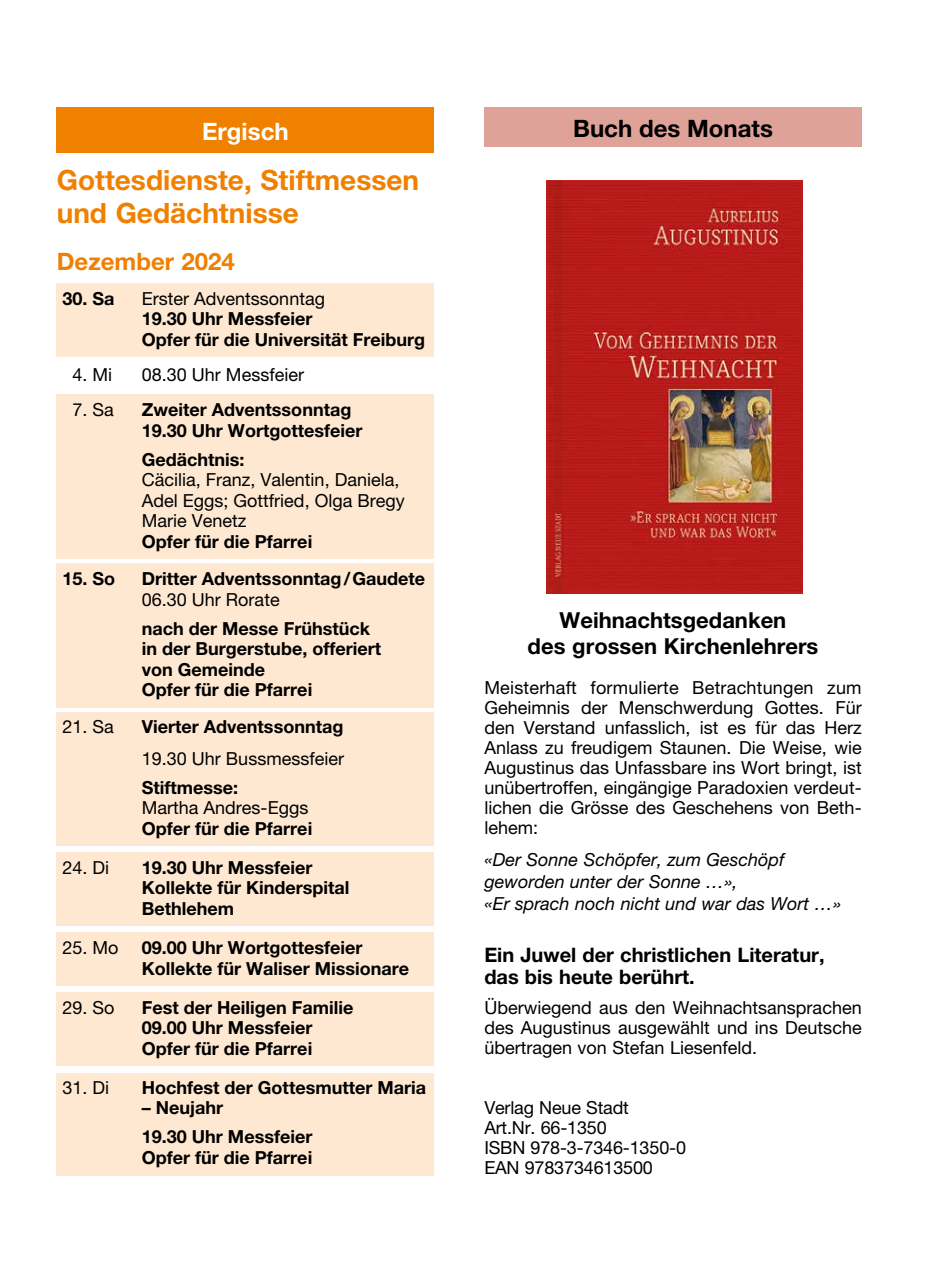
<style>
.page{position:relative;width:942px;height:1276px;background:#fff}
.page>*{position:absolute;margin:0;border:0;box-sizing:border-box;transform-origin:0 0}
.t1{font:700 28px/32.6px "Helvetica Neue LT Pro";color:#f08000}
.t2{font:700 24px "Helvetica Neue LT Pro";color:#000}
.t3{font:700 24px "Helvetica Neue LT Pro";color:#f08000}
.t4{font:700 24px "Helvetica Neue LT Pro";color:#fff}
.t5{font:700 22px/26px "Helvetica Neue LT Pro";color:#000;text-align:center}
.t6{font:700 20px/22px "Helvetica Neue LT Pro";color:#000}
.t7{font:18px/20px "Helvetica Neue LT Pro";color:#000}
.t8{font:700 18px/20.6px "Helvetica Neue LT Pro";color:#000}
.t9{font:italic 18px/22px "Helvetica Neue LT Pro";color:#000}
</style>
<div class="page">
<div style="left:57px;top:283px;width:377px;height:33px;background:#fee8d1"></div>
<div style="left:57px;top:304px;width:377px;height:32px;background:#fee8d1"></div>
<div style="left:57px;top:325px;width:377px;height:32px;background:#fee8d1"></div>
<div style="left:57px;top:395px;width:377px;height:32px;background:#fee8d1"></div>
<div style="left:57px;top:415px;width:377px;height:32px;background:#fee8d1"></div>
<div style="left:57px;top:444px;width:377px;height:33px;background:#fee8d1"></div>
<div style="left:57px;top:465px;width:377px;height:53px;background:#fee8d1"></div>
<div style="left:57px;top:506px;width:377px;height:32px;background:#fee8d1"></div>
<div style="left:57px;top:527px;width:377px;height:32px;background:#fee8d1"></div>
<div style="left:57px;top:564px;width:377px;height:32px;background:#fee8d1"></div>
<div style="left:57px;top:584px;width:377px;height:32px;background:#fee8d1"></div>
<div style="left:57px;top:613px;width:377px;height:74px;background:#fee8d1"></div>
<div style="left:57px;top:675px;width:377px;height:32px;background:#fee8d1"></div>
<div style="left:57px;top:712px;width:377px;height:32px;background:#fee8d1"></div>
<div style="left:57px;top:743px;width:377px;height:32px;background:#fee8d1"></div>
<div style="left:57px;top:772px;width:377px;height:32px;background:#fee8d1"></div>
<div style="left:57px;top:793px;width:377px;height:32px;background:#fee8d1"></div>
<div style="left:57px;top:813px;width:377px;height:32px;background:#fee8d1"></div>
<div style="left:57px;top:852px;width:377px;height:33px;background:#fee8d1"></div>
<div style="left:57px;top:873px;width:377px;height:53px;background:#fee8d1"></div>
<div style="left:57px;top:933px;width:377px;height:32px;background:#fee8d1"></div>
<div style="left:57px;top:953px;width:377px;height:32px;background:#fee8d1"></div>
<div style="left:57px;top:992px;width:377px;height:32px;background:#fee8d1"></div>
<div style="left:57px;top:1013px;width:377px;height:32px;background:#fee8d1"></div>
<div style="left:57px;top:1033px;width:377px;height:32px;background:#fee8d1"></div>
<div style="left:57px;top:1072px;width:377px;height:53px;background:#fee8d1"></div>
<div style="left:57px;top:1122px;width:377px;height:32px;background:#fee8d1"></div>
<div style="left:57px;top:1143px;width:377px;height:32px;background:#fee8d1"></div>
<div style="left:57px;top:108px;width:377px;height:45px;background:#f08000"></div>
<div style="left:484px;top:107px;width:377px;height:40px;background:#dfa298"></div>
<img style="left:546px;top:180px;width:255px;height:413px">
<h2 class="t4" style="left:202px;top:116px;width:88px">Ergisch</h2>
<h1 class="t1" style="left:57px;top:163px;width:364px">Gottesdienste, Stiftmessen und Gedächtnisse</h1>
<h2 class="t3" style="left:57px;top:246px;width:180px">Dezember 2024</h2>
<p class="t8" style="left:62px;top:288px;width:54px">30. Sa</p>
<p class="t7" style="left:142px;top:288px;width:185px">Erster Adventssonntag</p>
<p class="t8" style="left:142px;top:308px;width:284px">19.30 Uhr Messfeier<br>Opfer für die Universität Freiburg</p>
<p class="t7" style="left:72px;top:364px;width:41px">4. Mi</p>
<p class="t7" style="left:142px;top:364px;width:164px">08.30 Uhr Messfeier</p>
<p class="t7" style="left:72px;top:399px;width:43px">7. Sa</p>
<p class="t8" style="left:142px;top:399px;width:222px">Zweiter Adventssonntag<br>19.30 Uhr Wortgottesfeier</p>
<p class="t8" style="left:142px;top:449px;width:104px">Gedächtnis:</p>
<p class="t7" style="left:142px;top:469px;width:264px;line-height:20.6px">Cäcilia, Franz, Valentin, Daniela,<br>Adel Eggs; Gottfried, Olga Bregy<br>Marie Venetz</p>
<p class="t8" style="left:142px;top:531px;width:172px">Opfer für die Pfarrei</p>
<p class="t8" style="left:62px;top:568px;width:54px">15. So</p>
<p class="t8" style="left:142px;top:568px;width:285px">Dritter Adventssonntag/Gaudete</p>
<p class="t7" style="left:142px;top:589px;width:139px">06.30 Uhr Rorate</p>
<p class="t8" style="left:142px;top:617px;width:240px">nach der Messe Frühstück in der Burgerstube, offeriert von Gemeinde<br>Opfer für die Pfarrei</p>
<p class="t7" style="left:62px;top:717px;width:53px">21. Sa</p>
<p class="t8" style="left:142px;top:716px;width:203px">Vierter Adventssonntag</p>
<p class="t7" style="left:142px;top:748px;width:204px">19.30 Uhr Bussmessfeier</p>
<p class="t8" style="left:142px;top:776px;width:98px">Stiftmesse:</p>
<p class="t7" style="left:142px;top:797px;width:168px">Martha Andres-Eggs</p>
<p class="t8" style="left:142px;top:817px;width:172px">Opfer für die Pfarrei</p>
<p class="t7" style="left:62px;top:857px;width:48px">24. Di</p>
<p class="t8" style="left:142px;top:856px;width:209px">19.30 Uhr Messfeier<br>Kollekte für Kinderspital<br>Bethlehem</p>
<p class="t7" style="left:62px;top:937px;width:58px">25. Mo</p>
<p class="t8" style="left:142px;top:937px;width:269px">09.00 Uhr Wortgottesfeier<br>Kollekte für Waliser Missionare</p>
<p class="t7" style="left:62px;top:997px;width:54px">29. So</p>
<p class="t8" style="left:142px;top:996px;width:213px">Fest der Heiligen Familie<br>09.00 Uhr Messfeier<br>Opfer für die Pfarrei</p>
<p class="t7" style="left:62px;top:1077px;width:48px">31. Di</p>
<p class="t8" style="left:142px;top:1076px;width:285px">Hochfest der Gottesmutter Maria</p>
<p class="t8" style="left:142px;top:1093px;width:172px;line-height:29px">– Neujahr<br>19.30 Uhr Messfeier</p>
<p class="t8" style="left:142px;top:1147px;width:172px">Opfer für die Pfarrei</p>
<h2 class="t2" style="left:573px;top:113px;width:201px">Buch des Monats</h2>
<p class="t5" style="left:527px;top:606px;width:292px">Weihnachtsgedanken<br>des grossen Kirchenlehrers</p>
<p class="t7" style="left:484px;top:677px;width:379px;text-align:justify">Meisterhaft formulierte Betrachtungen zum Geheimnis der Menschwerdung Gottes. Für den Verstand unfasslich, ist es für das Herz Anlass zu freudigem Staunen. Die Weise, wie Augustinus das Unfassbare ins Wort bringt, ist unübertroffen, eingängige Paradoxien verdeut&shy;lichen die Grösse des Geschehens von Beth&shy;lehem:</p>
<p class="t9" style="left:484px;top:848px;width:358px">«Der Sonne Schöpfer, zum Geschöpf geworden unter der Sonne …»,<br>«Er sprach noch nicht und war das Wort …»</p>
<p class="t6" style="left:484px;top:943px;width:341px">Ein Juwel der christlichen Literatur, das bis heute berührt.</p>
<p class="t7" style="left:484px;top:997px;width:379px;text-align:justify">Überwiegend aus den Weihnachtsansprachen des Augustinus ausgewählt und ins Deutsche übertragen von Stefan Liesenfeld.</p>
<p class="t7" style="left:484px;top:1097px;width:203px">Verlag Neue Stadt<br>Art.Nr. 66-1350<br>ISBN 978-3-7346-1350-0<br>EAN 9783734613500</p>
</div>
